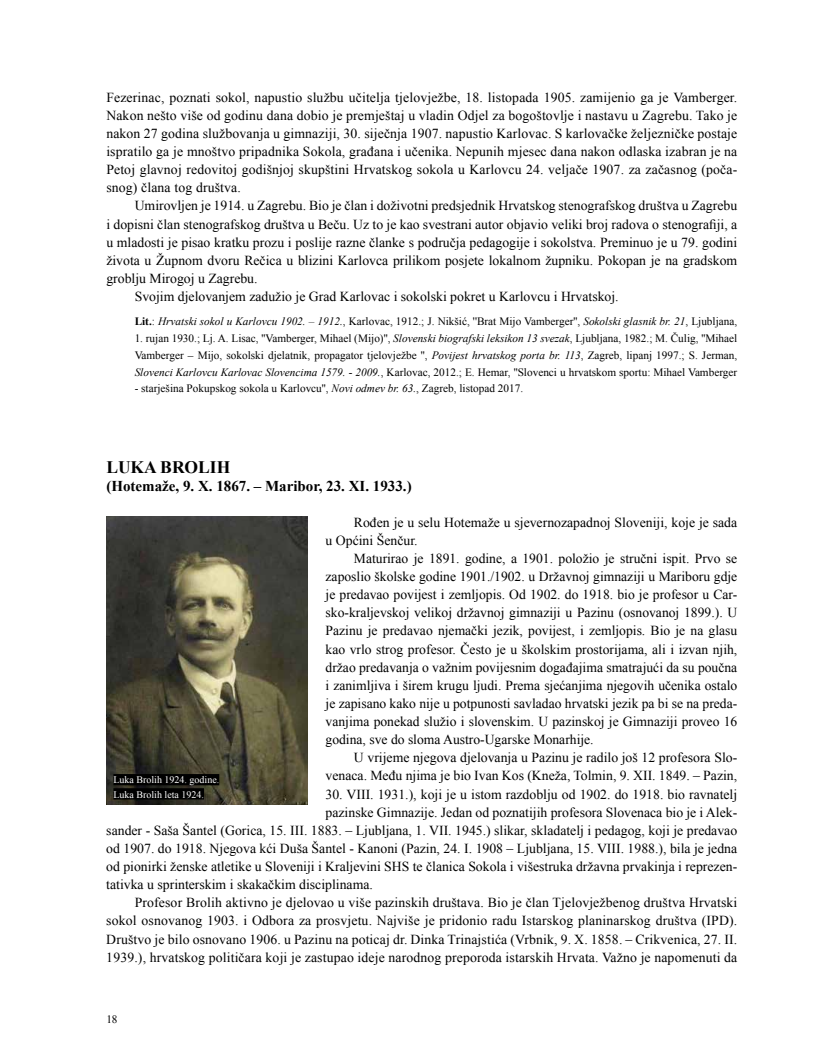
<style>
.page{position:relative;width:833px;height:1063px;background:#fff}
.page>*{position:absolute;margin:0;border:0;box-sizing:border-box;transform-origin:0 0}
.t1{font:700 17.5px "Times New Roman";color:#000}
.t2{font:700 15px "Times New Roman";color:#000}
.t3{font:13.75px/18.1px "Times New Roman";color:#000;text-align:justify}
.t4{font:11.25px/16.9px "Times New Roman";color:#000;text-align:justify}
.t5{font:10px/14.1px "Times New Roman";color:#fff}
.s1{font-weight:700}
.s2{font-style:italic}
</style>
<div class="page">
<img style="left:106px;top:517px;width:202px;height:288px">
<div style="left:113px;top:774px;width:106px;height:11px;background:#000"></div>
<div style="left:113px;top:788px;width:91px;height:11px;background:#000"></div>
<p class="t3" style="left:106px;top:88px;width:632px">Fezerinac, poznati sokol, napustio službu učitelja tjelovježbe, 18. listopada 1905. zamijenio ga je Vamberger.<br>Nakon nešto više od godinu dana dobio je premještaj u vladin Odjel za bogoštovlje i nastavu u Zagrebu. Tako je nakon 27 godina službovanja u gimnaziji, 30. siječnja 1907. napustio Karlovac. S karlovačke željezničke postaje ispratilo ga je mnoštvo pripadnika Sokola, građana i učenika. Nepunih mjesec dana nakon odlaska izabran je na Petoj glavnoj redovitoj godišnjoj skupštini Hrvatskog sokola u Karlovcu 24. veljače 1907. za začasnog (poča&shy;snog) člana tog društva.</p>
<p class="t3" style="left:135px;top:197px;width:604px">Umirovljen je 1914. u Zagrebu. Bio je član i doživotni predsjednik Hrvatskog stenografskog društva u Zagrebu</p>
<p class="t3" style="left:106px;top:215px;width:632px">i dopisni član stenografskog društva u Beču. Uz to je kao svestrani autor objavio veliki broj radova o stenografiji, a</p>
<p class="t3" style="left:106px;top:233px;width:632px">u mladosti je pisao kratku prozu i poslije razne članke s područja pedagogije i sokolstva. Preminuo je u 79. godini</p>
<p class="t3" style="left:106px;top:251px;width:632px">života u Župnom dvoru Rečica u blizini Karlovca prilikom posjete lokalnom župniku. Pokopan je na gradskom</p>
<p class="t3" style="left:106px;top:269px;width:153px">groblju Mirogoj u Zagrebu.</p>
<p class="t3" style="left:135px;top:287px;width:485px">Svojim djelovanjem zadužio je Grad Karlovac i sokolski pokret u Karlovcu i Hrvatskoj.</p>
<p class="t4" style="left:135px;top:313px;width:604px"><span class="s1">Lit.</span>: <span class="s2">Hrvatski sokol u Karlovcu 1902. – 1912.</span>, Karlovac, 1912.; J. Nikšić, ''Brat Mijo Vamberger'', <span class="s2">Sokolski glasnik br. 21</span>, Ljubljana,</p>
<p class="t4" style="left:135px;top:329px;width:604px">1. rujan 1930.; Lj. A. Lisac, ''Vamberger, Mihael (Mijo)'', <span class="s2">Slovenski biografski leksikon 13 svezak</span>, Ljubljana, 1982.; M. Čulig, ''Mihael Vamberger – Mijo, sokolski djelatnik, propagator tjelovježbe '', <span class="s2">Povijest hrvatskog porta br. 113</span>, Zagreb, lipanj 1997.; S. Jerman, <span class="s2">Slovenci Karlovcu Karlovac Slovencima 1579. - 2009.</span>, Karlovac, 2012.; E. Hemar, ''Slovenci u hrvatskom sportu: Mihael Vamberger</p>
<p class="t4" style="left:135px;top:380px;width:390px">- starješina Pokupskog sokola u Karlovcu'', <span class="s2">Novi odmev br. 63.</span>, Zagreb, listopad 2017.</p>
<p class="t1" style="left:106px;top:455px;width:125px">LUKA BROLIH</p>
<p class="t2" style="left:106px;top:475px;width:307px">(Hotemaže, 9. X. 1867. – Maribor, 23. XI. 1933.)</p>
<p class="t3" style="left:325px;top:513px;width:413px;text-indent:28px">Rođen je u selu Hotemaže u sjevernozapadnoj Sloveniji, koje je sada u Općini Šenčur.</p>
<p class="t3" style="left:325px;top:549px;width:413px;text-indent:28px">Maturirao je 1891. godine, a 1901. položio je stručni ispit. Prvo se zaposlio školske godine 1901./1902. u Državnoj gimnaziji u Mariboru gdje je predavao povijest i zemljopis. Od 1902. do 1918. bio je profesor u Car&shy;sko-kraljevskoj velikoj državnoj gimnaziji u Pazinu (osnovanoj 1899.). U Pazinu je predavao njemački jezik, povijest, i zemljopis. Bio je na glasu kao vrlo strog profesor. Često je u školskim prostorijama, ali i izvan njih, držao predavanja o važnim povijesnim događajima smatrajući da su poučna i zanimljiva i širem krugu ljudi. Prema sjećanjima njegovih učenika ostalo je zapisano kako nije u potpunosti savladao hrvatski jezik pa bi se na preda&shy;vanjima ponekad služio i slovenskim. U pazinskoj je Gimnaziji proveo 16 godina, sve do sloma Austro-Ugarske Monarhije.</p>
<p class="t3" style="left:325px;top:748px;width:413px;text-align:right">U vrijeme njegova djelovanja u Pazinu je radilo još 12 profesora Slo&shy;venaca. Među njima je bio Ivan Kos (Kneža, Tolmin, 9. XII. 1849. – Pazin,</p>
<p class="t3" style="left:325px;top:785px;width:413px">30. VIII. 1931.), koji je u istom razdoblju od 1902. do 1918. bio ravnatelj</p>
<p class="t3" style="left:325px;top:803px;width:413px">pazinske Gimnazije. Jedan od poznatijih profesora Slovenaca bio je i Alek-</p>
<p class="t3" style="left:106px;top:821px;width:632px">sander - Saša Šantel (Gorica, 15. III. 1883. – Ljubljana, 1. VII. 1945.) slikar, skladatelj i pedagog, koji je predavao</p>
<p class="t3" style="left:106px;top:839px;width:632px">od 1907. do 1918. Njegova kći Duša Šantel - Kanoni (Pazin, 24. I. 1908 – Ljubljana, 15. VIII. 1988.), bila je jedna</p>
<p class="t3" style="left:106px;top:857px;width:632px">od pionirki ženske atletike u Sloveniji i Kraljevini SHS te članica Sokola i višestruka državna prvakinja i reprezen-</p>
<p class="t3" style="left:106px;top:875px;width:268px">tativka u sprinterskim i skakačkim disciplinama.</p>
<p class="t3" style="left:135px;top:893px;width:604px">Profesor Brolih aktivno je djelovao u više pazinskih društava. Bio je član Tjelovježbenog društva Hrvatski</p>
<p class="t3" style="left:106px;top:912px;width:632px">sokol osnovanog 1903. i Odbora za prosvjetu. Najviše je pridonio radu Istarskog planinarskog društva (IPD).</p>
<p class="t3" style="left:106px;top:930px;width:632px">Društvo je bilo osnovano 1906. u Pazinu na poticaj dr. Dinka Trinajstića (Vrbnik, 9. X. 1858. – Crikvenica, 27. II.</p>
<p class="t3" style="left:106px;top:948px;width:632px">1939.), hrvatskog političara koji je zastupao ideje narodnog preporoda istarskih Hrvata. Važno je napomenuti da</p>
<p class="t5" style="left:113px;top:773px;width:107px">Luka Brolih 1924. godine.<br>Luka Brolih leta 1924.</p>
<p class="t4" style="left:106px;top:1010px;width:13px">18</p>
</div>
